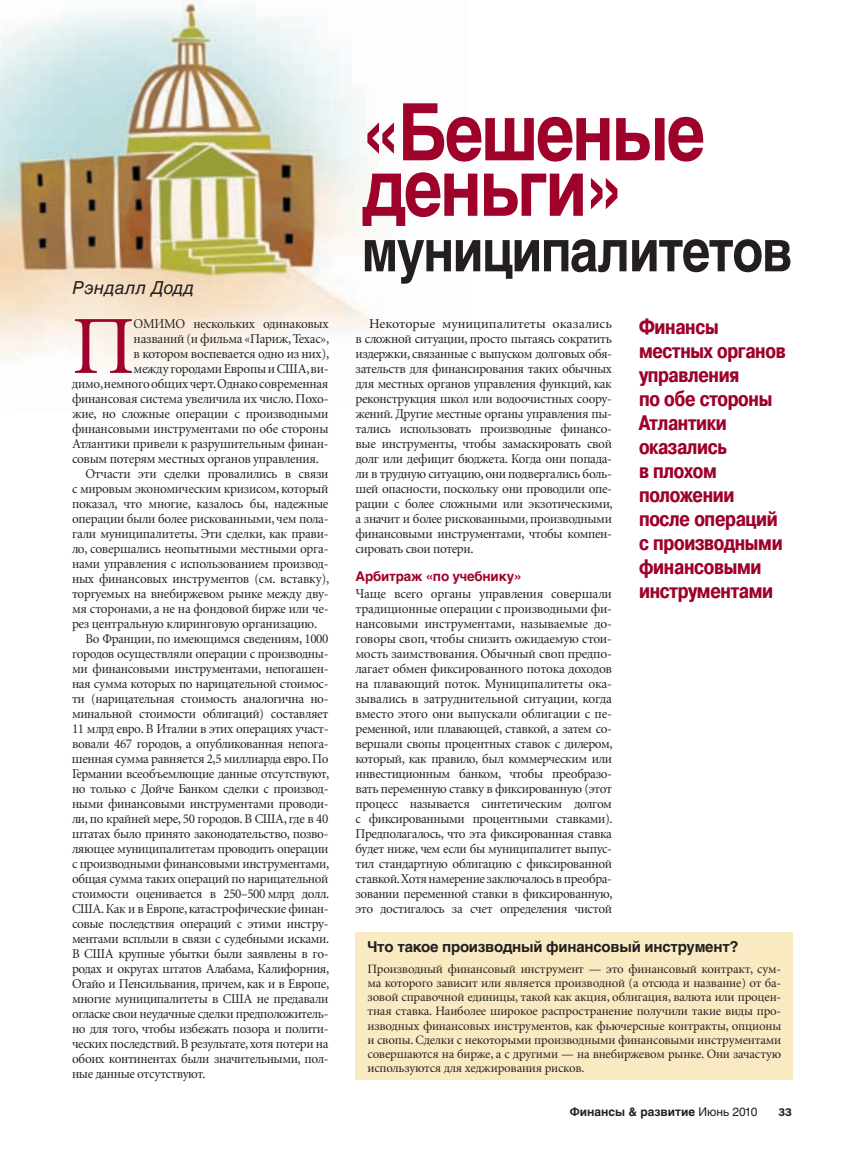
<style>
.page{position:relative;width:864px;height:1161px;background:#fff}
.page>*{position:absolute;margin:0;border:0;box-sizing:border-box;transform-origin:0 0}
.t1{font:82.8px "Minion Cyr";color:#9e022a}
.t2{font:700 79.35px "Helvetica Cyr";letter-spacing:-.035em;color:#9e022a;scale:.87 1}
.t3{font:700 58.65px "Helvetica Cyr";letter-spacing:-.035em;color:#231f20;scale:.87 1}
.t4{font:700 21px/24px "Pragmatica Cond C";letter-spacing:-.015em;color:#9e022a}
.t5{font:18px "Helvetica Cyr Inclined";color:#231f20}
.t6{font:700 15px "Helvetica Cyr";letter-spacing:-.015em;color:#231f20}
.t7{font:13.5px/15px "Minion Cyr";letter-spacing:-.03em;color:#231f20;text-align:justify}
.t8{font:700 13.5px "Helvetica Cyr";letter-spacing:-.015em;color:#9e022a}
.t9{font:12.75px/14.2px "Minion Cyr";letter-spacing:-.015em;color:#231f20;text-align:justify}
.t10{font:700 12px "Helvetica Cyr";color:#231f20}
.t11{font:600 11.25px "Franklin Gothic";color:#231f20}
.s1{font-family:"Helvetica Cyr Upright";font-weight:400}
</style>
<div class="page">
<img style="left:0;top:0;width:379px;height:373px">
<div style="left:356px;top:933px;width:437px;height:147px;background:#f9eac2"></div>
<h3 class="t5" style="left:72px;top:277px;width:124px">Рэндалл Додд</h3>
<h1 class="t1" style="left:72px;top:297px;width:64px">П</h1>
<p class="t7" style="left:134px;top:316px;width:196px">омимо нескольких одинаковых</p>
<p class="t7" style="left:134px;top:331px;width:197px">названий (и фильма «Париж, Техас»,</p>
<p class="t7" style="left:134px;top:346px;width:197px">в котором воспевается одно из них),</p>
<p class="t7" style="left:134px;top:361px;width:196px">между городами Европы и США, ви-</p>
<p class="t7" style="left:72px;top:376px;width:258px">димо, немного общих черт. Однако современная</p>
<p class="t7" style="left:72px;top:391px;width:258px">финансовая система увеличила их число. Похо-</p>
<p class="t7" style="left:72px;top:406px;width:258px">жие, но сложные операции с производными</p>
<p class="t7" style="left:72px;top:421px;width:258px">финансовыми инструментами по обе стороны</p>
<p class="t7" style="left:72px;top:436px;width:258px">Атлантики привели к разрушительным финан-</p>
<p class="t7" style="left:72px;top:451px;width:248px">совым потерям местных органов управления.</p>
<p class="t7" style="left:86px;top:466px;width:245px">Отчасти эти сделки провалились в связи</p>
<p class="t7" style="left:72px;top:481px;width:258px">с мировым экономическим кризисом, который</p>
<p class="t7" style="left:72px;top:496px;width:258px">показал, что многие, казалось бы, надежные</p>
<p class="t7" style="left:72px;top:511px;width:258px">операции были более рискованными, чем пола-</p>
<p class="t7" style="left:72px;top:526px;width:258px">гали муниципалитеты. Эти сделки, как прави-</p>
<p class="t7" style="left:72px;top:541px;width:258px">ло, совершались неопытными местными орга-</p>
<p class="t7" style="left:72px;top:556px;width:258px">нами управления с использованием производ-</p>
<p class="t7" style="left:72px;top:571px;width:259px">ных финансовых инструментов (см. вставку),</p>
<p class="t7" style="left:72px;top:586px;width:258px">торгуемых на внебиржевом рынке между дву-</p>
<p class="t7" style="left:72px;top:601px;width:258px">мя сторонами, а не на фондовой бирже или че-</p>
<p class="t7" style="left:72px;top:616px;width:247px">рез центральную клиринговую организацию.</p>
<p class="t7" style="left:86px;top:631px;width:245px">Во Франции, по имеющимся сведениям, 1000</p>
<p class="t7" style="left:72px;top:646px;width:258px">городов осуществляли операции с производны-</p>
<p class="t7" style="left:72px;top:661px;width:258px">ми финансовыми инструментами, непогашен-</p>
<p class="t7" style="left:72px;top:676px;width:258px">ная сумма которых по нарицательной стоимос-</p>
<p class="t7" style="left:72px;top:691px;width:258px">ти (нарицательная стоимость аналогична но-</p>
<p class="t7" style="left:72px;top:706px;width:258px">минальной стоимости облигаций) составляет</p>
<p class="t7" style="left:72px;top:721px;width:258px">11 млрд евро. В Италии в этих операциях участ-</p>
<p class="t7" style="left:72px;top:736px;width:258px">вовали 467 городов, а опубликованная непога-</p>
<p class="t7" style="left:72px;top:751px;width:258px">шенная сумма равняется 2,5 миллиарда евро. По</p>
<p class="t7" style="left:72px;top:766px;width:259px">Германии всеобъемлющие данные отсутствуют,</p>
<p class="t7" style="left:72px;top:781px;width:258px">но только с Дойче Банком сделки с производ-</p>
<p class="t7" style="left:72px;top:796px;width:258px">ными финансовыми инструментами проводи-</p>
<p class="t7" style="left:72px;top:811px;width:258px">ли, по крайней мере, 50 городов. В США, где в 40</p>
<p class="t7" style="left:72px;top:826px;width:258px">штатах было принято законодательство, позво-</p>
<p class="t7" style="left:72px;top:841px;width:258px">ляющее муниципалитетам проводить операции</p>
<p class="t7" style="left:72px;top:856px;width:259px">с производными финансовыми инструментами,</p>
<p class="t7" style="left:72px;top:871px;width:258px">общая сумма таких операций по нарицательной</p>
<p class="t7" style="left:72px;top:886px;width:259px">стоимости оценивается в 250–500 млрд долл.</p>
<p class="t7" style="left:72px;top:901px;width:258px">США. Как и в Европе, катастрофические финан-</p>
<p class="t7" style="left:72px;top:916px;width:258px">совые последствия операций с этими инстру-</p>
<p class="t7" style="left:72px;top:931px;width:259px">ментами всплыли в связи с судебными исками.</p>
<p class="t7" style="left:72px;top:946px;width:258px">В США крупные убытки были заявлены в го-</p>
<p class="t7" style="left:72px;top:961px;width:259px">родах и округах штатов Алабама, Калифорния,</p>
<p class="t7" style="left:72px;top:976px;width:259px">Огайо и Пенсильвания, причем, как и в Европе,</p>
<p class="t7" style="left:72px;top:991px;width:258px">многие муниципалитеты в США не предавали</p>
<p class="t7" style="left:72px;top:1006px;width:258px">огласке свои неудачные сделки предположитель-</p>
<p class="t7" style="left:72px;top:1021px;width:258px">но для того, чтобы избежать позора и полити-</p>
<p class="t7" style="left:72px;top:1036px;width:258px">ческих последствий. В результате, хотя потери на</p>
<p class="t7" style="left:72px;top:1051px;width:258px">обоих континентах были значительными, пол-</p>
<p class="t7" style="left:72px;top:1066px;width:135px">ные данные отсутствуют.</p>
<h2 class="t2" style="left:362px;top:87px;width:396px">«Бешеные</h2>
<h2 class="t2" style="left:362px;top:142px;width:302px">деньги»</h2>
<h3 class="t3" style="left:362px;top:217px;width:497px">муниципалитетов</h3>
<h3 class="t4" style="left:639px;top:315px;width:148px">Финансы местных органов управления<br>по обе стороны<br>Атлантики оказались<br>в плохом положении после операций с производными финансовыми инструментами</h3>
<p class="t7" style="left:356px;top:316px;width:259px;text-indent:14px">Некоторые муниципалитеты оказались в сло-жной ситуации, просто пытаясь сократить издержки, связанные с выпуском долговых обя&shy;зательств для финансирования таких обычных для местных органов управления функций, как реконструкция школ или водоочистных соору&shy;жений. Другие местные органы управления пы&shy;тались использовать производные финансо&shy;вые инструменты, чтобы замаскировать свой долг или дефицит бюджета. Когда они попада&shy;ли в трудную ситуацию, они подвергались боль&shy;шей опасности, поскольку они проводили опе&shy;рации с более сложными или экзотическими, а значит и более рискованными, производными финансовыми инструментами, чтобы компен&shy;сировать свои потери.</p>
<p class="t8" style="left:356px;top:568px;width:168px">Арбитраж «по учебнику»</p>
<p class="t7" style="left:355px;top:586px;width:259px">Чаще всего органы управления совершали традиционные операции с производными фи&shy;нансовыми инструментами, называемые до&shy;говоры своп, чтобы снизить ожидаемую стои&shy;мость заимствования. Обычный своп предпо&shy;лагает обмен фиксированного потока доходов на плавающий поток. Муниципалитеты ока&shy;зывались в затруднительной ситуации, когда вместо этого они выпускали облигации с пе&shy;ременной, или плавающей, ставкой, а затем со&shy;вершали свопы процентных ставок с дилером, который, как правило, был коммерческим или инвестиционным банком, чтобы преобразо&shy;вать переменную ставку в фиксированную (этот процесс называется синтетическим долгом с фиксированными процентными ставками).<br>Предполагалось, что эта фиксированная ставка будет ниже, чем если бы муниципалитет выпус&shy;тил стандартную облигацию с фиксированной ставкой. Хотя намерение заключалось в преобра&shy;зовании переменной ставки в фиксированную, это достигалось за счет определения чистой</p>
<p class="t6" style="left:368px;top:938px;width:373px">Что такое производный финансовый инструмент?</p>
<p class="t9" style="left:368px;top:961px;width:415px">Производный финансовый инструмент — это финансовый контракт, сум&shy;ма которого зависит или является производной (а отсюда и название) от ба&shy;зовой справочной единицы, такой как акция, облигация, валюта или процен&shy;тная ставка. Наиболее широкое распространение получили такие виды про&shy;изводных финансовых инструментов, как фьючерсные контракты, опционы и свопы. Сделки с некоторыми производными финансовыми инструментами совершаются на бирже, а с другими — на внебиржевом рынке. Они зачастую используются для хеджирования рисков.</p>
<p class="t10" style="left:570px;top:1105px;width:189px">Финансы &amp; развитие <span class="s1">Июнь 2010</span></p>
<p class="t11" style="left:779px;top:1106px;width:15px">33</p>
</div>
